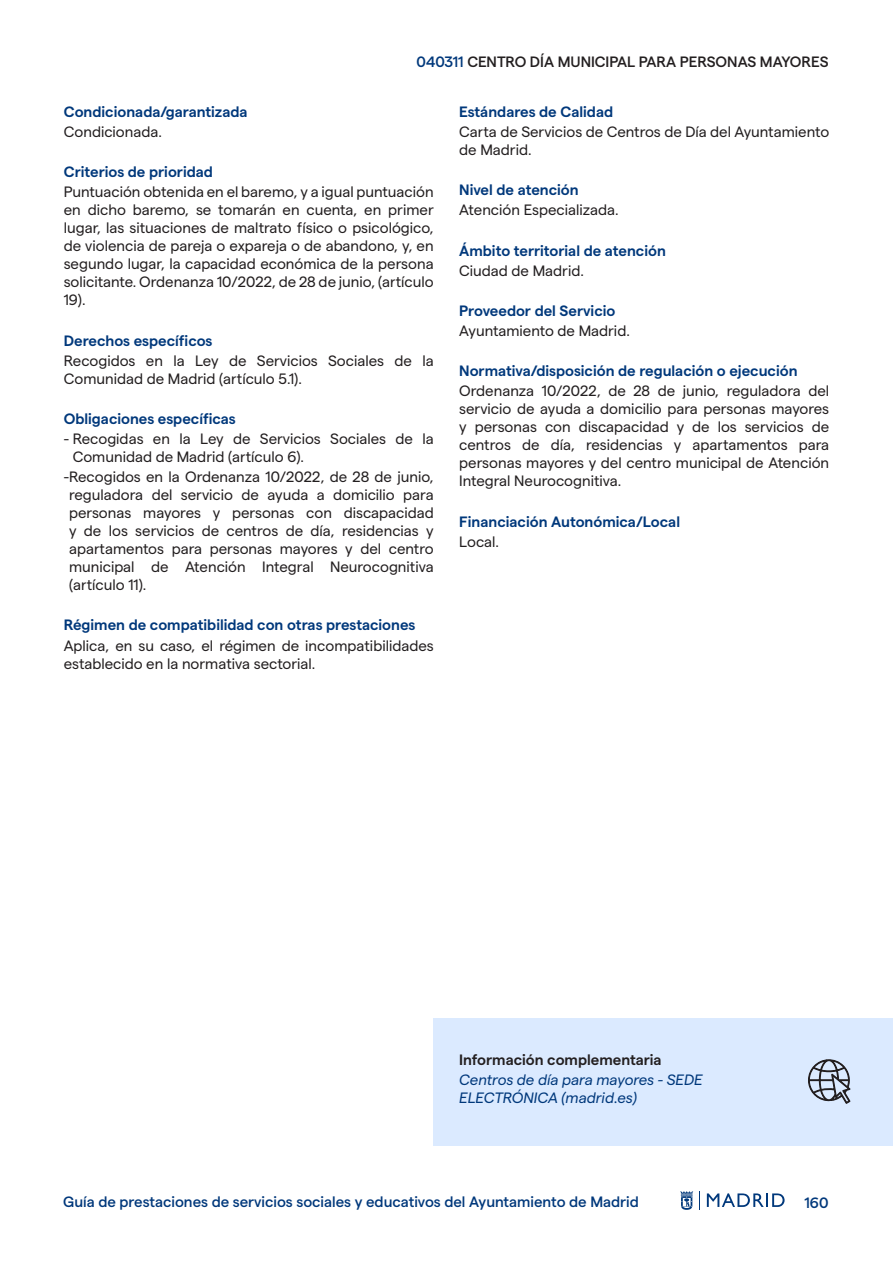
<style>
.page{position:relative;width:893px;height:1263px;background:#fff}
.page>*{position:absolute;margin:0;border:0;box-sizing:border-box;transform-origin:0 0}
.Tabla__texto{font:15px/18px "Matter";color:#231f20}
.Tabla__texto-2{font:600 15px "Matter";color:#00387b}
.t1{font:500 15px "Matter";color:#00387b}
.Tabla__texto-3{font:italic 15px/18px "Matter";color:#00387b}
.Ficha__Subtítulo{font:500 15px "Matter";color:#231f20}
.Tabla__texto-4{font:600 15px "Matter";color:#231f20}
.s1{color:#00387b}
</style>
<div class="page">
<svg style="left:699px;top:1191px;width:1px;height:19px"></svg>
<svg style="left:707px;top:1193px;width:78px;height:14px"></svg>
<svg style="left:680px;top:1191px;width:13px;height:19px"></svg>
<div style="left:433px;top:1018px;width:460px;height:127px;background:#dbeaff"></div>
<svg style="left:808px;top:1059px;width:43px;height:45px"></svg>
<p class="Ficha__Subtítulo" style="left:417px;top:51px;width:413px"><span class="s1">040311</span> CENTRO DÍA MUNICIPAL PARA PERSONAS MAYORES</p>
<p class="Tabla__texto-2" style="left:64px;top:100px;width:185px">Condicionada/garantizada</p>
<p class="Tabla__texto" style="left:64px;top:121px;width:100px">Condicionada.</p>
<p class="Tabla__texto-2" style="left:64px;top:161px;width:151px">Criterios de prioridad</p>
<p class="Tabla__texto" style="left:64px;top:182px;width:371px;text-align:justify">Puntuación obtenida en el baremo, y a igual puntuación en dicho baremo, se tomarán en cuenta, en primer lugar, las situaciones de maltrato físico o psicológico, de violencia de pareja o expareja o de abandono, y, en segundo lugar, la capacidad económica de la persona solicitante. Ordenanza 10/2022, de 28 de junio, (artículo 19).</p>
<p class="Tabla__texto-2" style="left:64px;top:329px;width:150px">Derechos específicos</p>
<p class="Tabla__texto" style="left:64px;top:350px;width:371px">Recogidos en la Ley de Servicios Sociales de la<br>Comunidad de Madrid (artículo 5.1).</p>
<p class="Tabla__texto-2" style="left:64px;top:408px;width:174px">Obligaciones específicas</p>
<p class="Tabla__texto" style="left:73px;top:428px;width:363px;text-indent:-9px">- Recogidas en la Ley de Servicios Sociales de la<br>Comunidad de Madrid (artículo 6).</p>
<p class="Tabla__texto" style="left:69px;top:467px;width:366px;text-align:justify;text-indent:-5px">-Recogidos en la Ordenanza 10/2022, de 28 de junio, reguladora del servicio de ayuda a domicilio para personas mayores y personas con discapacidad y de los servicios de centros de día, residencias y apartamentos para personas mayores y del centro municipal de Atención Integral Neurocognitiva (artículo 11).</p>
<p class="Tabla__texto-2" style="left:64px;top:614px;width:353px">Régimen de compatibilidad con otras prestaciones</p>
<p class="Tabla__texto" style="left:64px;top:635px;width:371px">Aplica, en su caso, el régimen de incompatibilidades establecido en la normativa sectorial.</p>
<p class="Tabla__texto-2" style="left:459px;top:100px;width:155px">Estándares de Calidad</p>
<p class="Tabla__texto" style="left:459px;top:121px;width:371px">Carta de Servicios de Centros de Día del Ayuntamiento de Madrid.</p>
<p class="Tabla__texto-2" style="left:459px;top:179px;width:121px">Nivel de atención</p>
<p class="Tabla__texto" style="left:459px;top:200px;width:161px">Atención Especializada.</p>
<p class="Tabla__texto-2" style="left:459px;top:239px;width:208px">Ámbito territorial de atención</p>
<p class="Tabla__texto" style="left:459px;top:260px;width:126px">Ciudad de Madrid.</p>
<p class="Tabla__texto-2" style="left:459px;top:300px;width:158px">Proveedor del Servicio</p>
<p class="Tabla__texto" style="left:459px;top:320px;width:172px">Ayuntamiento de Madrid.</p>
<p class="Tabla__texto-2" style="left:459px;top:360px;width:340px">Normativa/disposición de regulación o ejecución</p>
<p class="Tabla__texto" style="left:459px;top:381px;width:371px;text-align:justify">Ordenanza 10/2022, de 28 de junio, reguladora del servicio de ayuda a domicilio para personas mayores y personas con discapacidad y de los servicios de centros de día, residencias y apartamentos para personas mayores y del centro municipal de Atención Integral Neurocognitiva.</p>
<p class="Tabla__texto-2" style="left:459px;top:510px;width:222px">Financiación Autonómica/Local</p>
<p class="Tabla__texto" style="left:459px;top:531px;width:41px">Local.</p>
<p class="Tabla__texto-4" style="left:459px;top:1048px;width:204px">Información complementaria</p>
<p class="Tabla__texto-3" style="left:459px;top:1069px;width:245px">Centros de día para mayores - SEDE<br>ELECTRÓNICA (madrid.es)</p>
<p class="t1" style="left:63px;top:1191px;width:577px">Guía de prestaciones de servicios sociales y educativos del Ayuntamiento de Madrid</p>
<p class="t1" style="left:804px;top:1191px;width:26px">160</p>
</div>
